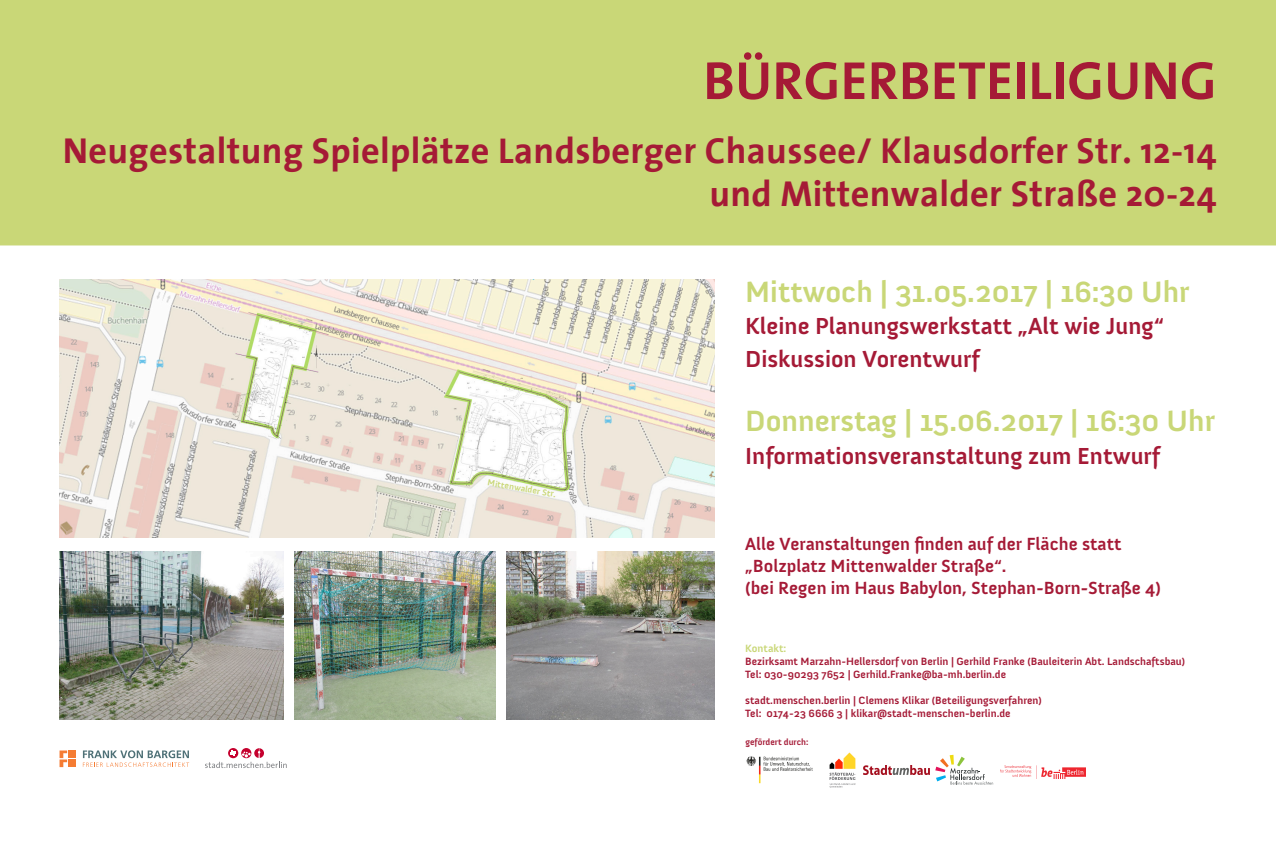
<style>
.page{position:relative;width:1276px;height:851px;background:#fff}
.page>*{position:absolute;margin:0;border:0;box-sizing:border-box;transform-origin:0 0}
.t1{font:700 54px "The Sans";letter-spacing:.01em;color:#a51a36}
.t2{font:700 36.3px/43.6px "The Sans";letter-spacing:.01em;color:#a51a36;text-align:right}
.t3{font:700 30px "Anivers";color:#c9d777}
.t4{font:700 23.7px/32.4px "Anivers";color:#a51a36}
.t5{font:700 18px/21.6px "Anivers";color:#a51a36}
.t6{font:700 10.8px/13px "Anivers";color:#a51a36}
.t7{font:700 10.8px "Anivers";color:#c9d777}
.t8{font:700 9px "Anivers";color:#c9d777}
.t9{font:700 9px "Anivers";color:#a51a36}
</style>
<div class="page">
<div style="left:0;top:0;width:1276px;height:245px;background:#c9d777"></div>
<img style="left:746px;top:756px;width:67px;height:28px">
<img style="left:829px;top:752px;width:27px;height:36px">
<img style="left:863px;top:765px;width:67px;height:9px">
<svg style="left:935px;top:754px;width:58px;height:30px"></svg>
<img style="left:1000px;top:765px;width:85px;height:13px">
<svg style="left:205px;top:748px;width:82px;height:20px"></svg>
<img style="left:60px;top:279px;width:655px;height:258px">
<img style="left:60px;top:551px;width:223px;height:168px">
<img style="left:506px;top:551px;width:208px;height:168px">
<img style="left:294px;top:551px;width:201px;height:168px">
<div style="left:68px;top:750px;width:8px;height:8px;background:#f57c33"></div>
<div style="left:68px;top:759px;width:8px;height:8px;background:#f57c33"></div>
<svg style="left:60px;top:750px;width:7px;height:17px"></svg>
<svg style="left:83px;top:750px;width:106px;height:16px"></svg>
<h1 class="t1" style="left:703px;top:35px;width:514px">Bürgerbeteiligung</h1>
<h2 class="t2" style="left:63px;top:128px;width:1155px">Neugestaltung Spielplätze Landsberger Chaussee/ Klausdorfer Str. 12-14 und Mittenwalder Straße 20-24</h2>
<p class="t8" style="left:488px;top:477px;width:71px;rotate:10deg">Mittenwalder Str.</p>
<h3 class="t3" style="left:745px;top:275px;width:446px">Mittwoch | 31.05.2017 | 16:30 Uhr</h3>
<h3 class="t4" style="left:745px;top:310px;width:420px">Kleine Planungswerkstatt „Alt wie Jung“<br>Diskussion Vorentwurf</h3>
<h3 class="t3" style="left:745px;top:405px;width:471px">Donnerstag | 15.06.2017 | 16:30 Uhr</h3>
<h3 class="t4" style="left:745px;top:440px;width:416px">Informationsveranstaltung zum Entwurf</h3>
<h3 class="t5" style="left:745px;top:533px;width:417px">Alle Veranstaltungen finden auf der Fläche statt „Bolzplatz Mittenwalder Straße“.<br>(bei Regen im Haus Babylon, Stephan-Born-Straße 4)</h3>
<p class="t7" style="left:745px;top:642px;width:43px">Kontakt:</p>
<p class="t6" style="left:745px;top:655px;width:441px">Bezirksamt Marzahn-Hellersdorf von Berlin | Gerhild Franke (Bauleiterin Abt. Landschaftsbau)<br>Tel: 030-90293 7652 | Gerhild.Franke@ba-mh.berlin.de</p>
<p class="t6" style="left:745px;top:694px;width:298px">stadt.menschen.berlin | Clemens Klikar (Beteiligungsverfahren)<br>Tel: 0174-23 6666 3 | klikar@stadt-menschen-berlin.de</p>
<p class="t9" style="left:745px;top:737px;width:65px">gefördert durch:</p>
</div>
